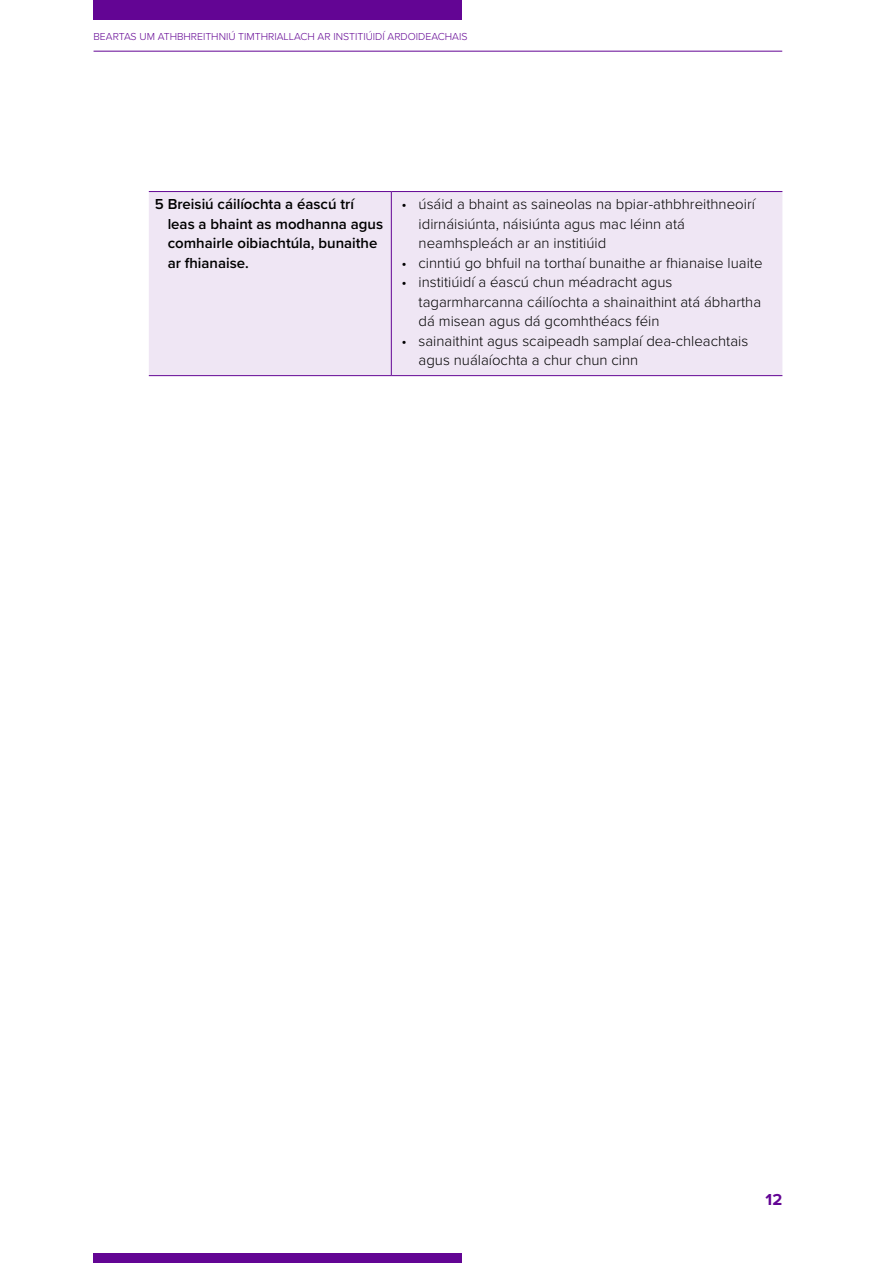
<style>
.page{position:relative;width:893px;height:1263px;background:#fff}
.page>*{position:absolute;margin:0;border:0;box-sizing:border-box;transform-origin:0 0}
.t1{font:700 16.5px "Proxima Nova";color:#630594}
.t2{font:300 15px/19.5px "Proxima Nova";color:#000}
.t3{font:600 15px/19.5px "Proxima Nova";color:#000}
.t4{font:300 10.5px "Proxima Nova";color:#630594}
</style>
<div class="page">
<div style="left:94px;top:0;width:368px;height:19px;background:#630594"></div>
<div style="left:94px;top:1253px;width:368px;height:10px;background:#630594"></div>
<hr style="left:94px;top:51px;width:688px;height:1px;background:#630594">
<div style="left:149px;top:192px;width:633px;height:183px;background:#efe6f4"></div>
<hr style="left:149px;top:191px;width:242px;height:1px;background:#630594">
<hr style="left:391px;top:191px;width:391px;height:1px;background:#630594">
<hr style="left:391px;top:192px;width:1px;height:183px;background:#630594">
<hr style="left:149px;top:375px;width:242px;height:1px;background:#630594">
<hr style="left:391px;top:375px;width:391px;height:1px;background:#630594">
<p class="t4" style="left:94px;top:29px;width:375px">BEARTAS UM ATHBHREITHNIÚ TIMTHRIALLACH AR INSTITIÚIDÍ ARDOIDEACHAIS</p>
<p class="t3" style="left:168px;top:194px;width:217px;text-indent:-13px">5 Breisiú cáilíochta a éascú trí leas a bhaint as modhanna agus comhairle oibiachtúla, bunaithe ar fhianaise.</p>
<p class="t2" style="left:419px;top:194px;width:338px;text-indent:-17px">• úsáid a bhaint as saineolas na bpiar-athbhreithneoirí idirnáisiúnta, náisiúnta agus mac léinn atá neamhspleách ar an institiúid</p>
<p class="t2" style="left:402px;top:252px;width:362px">• cinntiú go bhfuil na torthaí bunaithe ar fhianaise luaite</p>
<p class="t2" style="left:419px;top:272px;width:344px;text-indent:-17px">• institiúidí a éascú chun méadracht agus tagarmharcanna cáilíochta a shainaithint atá ábhartha dá misean agus dá gcomhthéacs féin</p>
<p class="t2" style="left:419px;top:330px;width:331px;text-indent:-17px">• sainaithint agus scaipeadh samplaí dea-chleachtais agus nuálaíochta a chur chun cinn</p>
<p class="t1" style="left:766px;top:1189px;width:18px">12</p>
</div>
